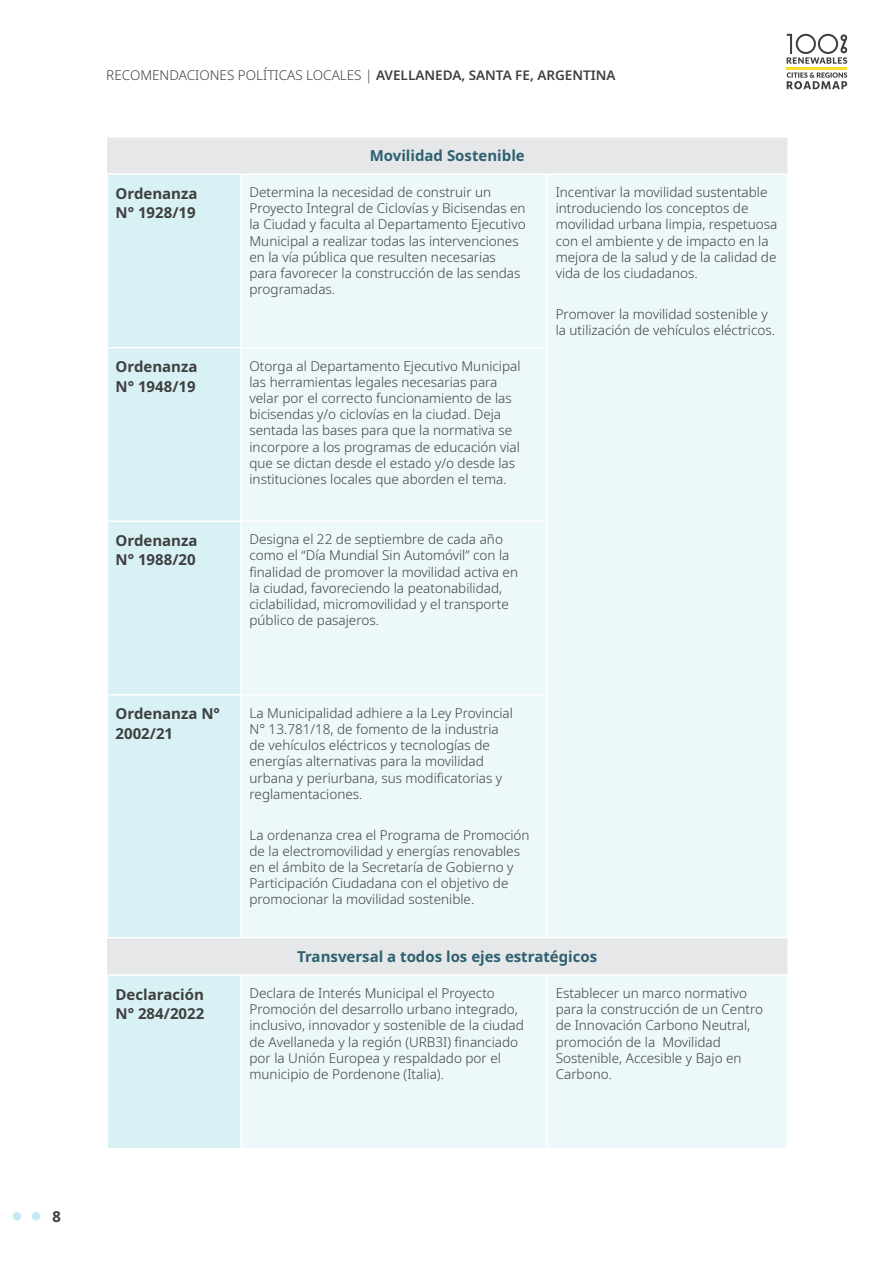
<style>
.page{position:relative;width:893px;height:1263px;background:#fff}
.page>*{position:absolute;margin:0;border:0;box-sizing:border-box;transform-origin:0 0}
.Table_-_text{font:700 15px/19.5px "Noto Sans";color:#3f3f3f}
.Table_-_column_heade{font:700 15px "Noto Sans";color:#2e6171}
.Table_-_text-2{font:300 13.5px/16.2px "Noto Sans";color:#3f3f3f}
.s1{font-weight:600}
</style>
<div class="page">
<div style="left:32px;top:1212px;width:8px;height:8px;background:#c4ebf0;border-radius:50%"></div>
<svg style="left:13px;top:1212px;width:8px;height:8px"></svg>
<svg style="left:787px;top:34px;width:60px;height:30px"></svg>
<hr style="left:787px;top:67px;width:60px;height:2px;background:#f9dc2b">
<svg style="left:787px;top:72px;width:60px;height:17px"></svg>
<div style="left:107px;top:138px;width:680px;height:35px;background:#e6e7e9"></div>
<div style="left:107px;top:175px;width:134px;height:973px;background:#d8f1f4"></div>
<div style="left:241px;top:175px;width:546px;height:973px;background:#ecf8fa"></div>
<hr style="left:106px;top:175px;width:2px;height:172px;background:#fff">
<hr style="left:240px;top:175px;width:2px;height:172px;background:#fff">
<hr style="left:546px;top:175px;width:2px;height:172px;background:#fff">
<hr style="left:106px;top:347px;width:135px;height:1px;background:#fff">
<hr style="left:106px;top:348px;width:2px;height:172px;background:#fff">
<hr style="left:241px;top:347px;width:307px;height:1px;background:#fff">
<hr style="left:240px;top:348px;width:2px;height:172px;background:#fff">
<hr style="left:546px;top:348px;width:2px;height:172px;background:#fff">
<hr style="left:106px;top:520px;width:135px;height:2px;background:#fff">
<hr style="left:106px;top:522px;width:2px;height:172px;background:#fff">
<hr style="left:241px;top:520px;width:307px;height:2px;background:#fff">
<hr style="left:240px;top:522px;width:2px;height:172px;background:#fff">
<hr style="left:546px;top:522px;width:2px;height:172px;background:#fff">
<hr style="left:106px;top:694px;width:135px;height:1px;background:#fff">
<hr style="left:106px;top:695px;width:2px;height:242px;background:#fff">
<hr style="left:241px;top:694px;width:307px;height:1px;background:#fff">
<hr style="left:240px;top:695px;width:2px;height:242px;background:#fff">
<hr style="left:546px;top:695px;width:2px;height:242px;background:#fff">
<hr style="left:106px;top:974px;width:135px;height:2px;background:#fff">
<hr style="left:106px;top:976px;width:2px;height:172px;background:#fff">
<hr style="left:241px;top:974px;width:306px;height:2px;background:#fff">
<hr style="left:240px;top:976px;width:2px;height:172px;background:#fff">
<hr style="left:106px;top:937px;width:135px;height:1px;background:#fff">
<hr style="left:241px;top:937px;width:306px;height:1px;background:#fff">
<hr style="left:547px;top:937px;width:241px;height:1px;background:#fff">
<hr style="left:547px;top:974px;width:241px;height:2px;background:#fff">
<hr style="left:546px;top:976px;width:2px;height:172px;background:#fff">
<p class="Table_-_text-2" style="left:106px;top:67px;width:511px">RECOMENDACIONES POLÍTICAS LOCALES | <span class="s1">AVELLANEDA, SANTA FE, ARGENTINA</span></p>
<p class="Table_-_column_heade" style="left:370px;top:145px;width:157px">Movilidad Sostenible</p>
<p class="Table_-_text" style="left:116px;top:184px;width:83px">Ordenanza<br>N° 1928/19</p>
<p class="Table_-_text-2" style="left:249px;top:184px;width:278px">Determina la necesidad de construir un Proyecto Integral de Ciclovías y Bicisendas en la Ciudad y faculta al Departamento Ejecutivo Municipal a realizar todas las intervenciones en la vía pública que resulten necesarias para favorecer la construcción de las sendas programadas.</p>
<p class="Table_-_text-2" style="left:556px;top:184px;width:223px">Incentivar la movilidad sustentable introduciendo los conceptos de movilidad urbana limpia, respetuosa con el ambiente y de impacto en la mejora de la salud y de la calidad de vida de los ciudadanos.</p>
<p class="Table_-_text-2" style="left:556px;top:306px;width:221px">Promover la movilidad sostenible y la utilización de vehículos eléctricos.</p>
<p class="Table_-_text" style="left:116px;top:357px;width:83px">Ordenanza<br>N° 1948/19</p>
<p class="Table_-_text-2" style="left:249px;top:358px;width:273px">Otorga al Departamento Ejecutivo Municipal las herramientas legales necesarias para velar por el correcto funcionamiento de las bicisendas y/o ciclovías en la ciudad. Deja sentada las bases para que la normativa se incorpore a los programas de educación vial que se dictan desde el estado y/o desde las instituciones locales que aborden el tema.</p>
<p class="Table_-_text" style="left:116px;top:531px;width:83px">Ordenanza<br>N° 1988/20</p>
<p class="Table_-_text-2" style="left:249px;top:531px;width:270px">Designa el 22 de septiembre de cada año como el “Día Mundial Sin Automóvil” con la finalidad de promover la movilidad activa en la ciudad, favoreciendo la peatonabilidad, ciclabilidad, micromovilidad y el transporte público de pasajeros.</p>
<p class="Table_-_text" style="left:116px;top:704px;width:106px">Ordenanza N°<br>2002/21</p>
<p class="Table_-_text-2" style="left:249px;top:705px;width:265px">La Municipalidad adhiere a la Ley Provincial N° 13.781/18, de fomento de la industria de vehículos eléctricos y tecnologías de energías alternativas para la movilidad urbana y periurbana, sus modificatorias y reglamentaciones.</p>
<p class="Table_-_text-2" style="left:249px;top:827px;width:282px">La ordenanza crea el Programa de Promoción de la electromovilidad y energías renovables en el ámbito de la Secretaría de Gobierno y Participación Ciudadana con el objetivo de promocionar la movilidad sostenible.</p>
<p class="Table_-_column_heade" style="left:297px;top:946px;width:302px">Transversal a todos los ejes estratégicos</p>
<p class="Table_-_text" style="left:116px;top:985px;width:90px">Declaración<br>N° 284/2022</p>
<p class="Table_-_text-2" style="left:249px;top:985px;width:276px">Declara de Interés Municipal el Proyecto Promoción del desarrollo urbano integrado, inclusivo, innovador y sostenible de la ciudad de Avellaneda y la región (URB3I) financiado por la Unión Europea y respaldado por el municipio de Pordenone (Italia).</p>
<p class="Table_-_text-2" style="left:556px;top:985px;width:209px">Establecer un marco normativo para la construcción de un Centro de Innovación Carbono Neutral, promoción de la Movilidad<br>Sostenible, Accesible y Bajo en<br>Carbono.</p>
<p class="Table_-_text" style="left:52px;top:1207px;width:10px">8</p>
</div>
